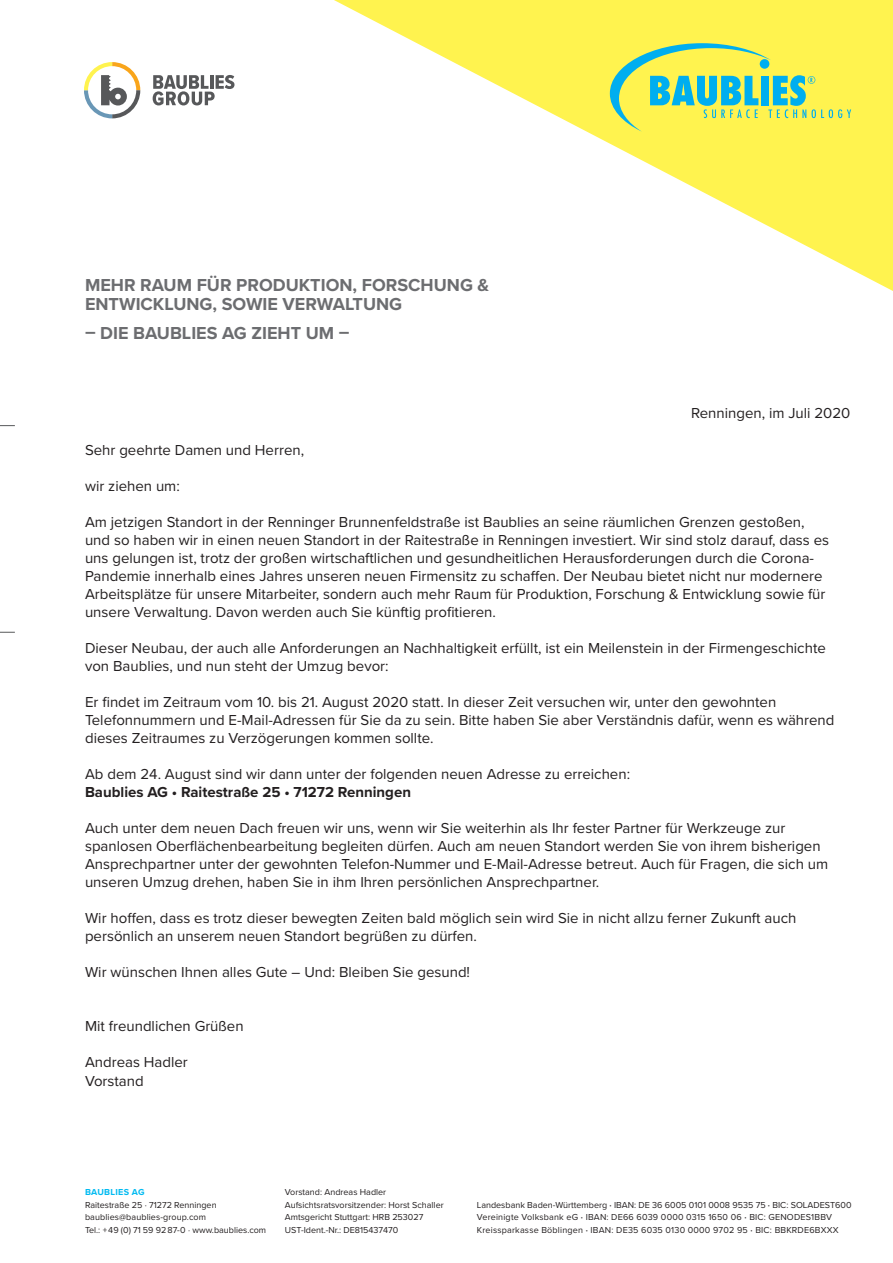
<style>
.page{position:relative;width:893px;height:1263px;background:#fff}
.page>*{position:absolute;margin:0;border:0;box-sizing:border-box;transform-origin:0 0}
.t1{font:700 18px/19.5px "Proxima Nova";color:#6c6d70}
.t2{font:15px/18px "Proxima Nova";color:#231f20}
.t3{font:700 15px "Proxima Nova";color:#231f20}
.t4{font:9px "Proxima Nova";color:#231f20}
.t5{font:9px "Proxima Nova";letter-spacing:.02em;color:#231f20}
.t6{font:700 9px "Proxima Nova";letter-spacing:.03em;color:#00baf1}
.s1{font-weight:600}
</style>
<div class="page">
<svg style="left:334px;top:0;width:559px;height:291px"></svg>
<svg style="left:610px;top:43px;width:241px;height:89px;background:#c5e373"></svg>
<svg style="left:0;top:425px;width:15px;height:1px"></svg>
<svg style="left:0;top:632px;width:15px;height:1px"></svg>
<svg style="left:84px;top:62px;width:56px;height:56px"></svg>
<svg style="left:153px;top:75px;width:81px;height:30px"></svg>
<p class="t1" style="left:85px;top:274px;width:406px">MEHR RAUM FÜR PRODUKTION, FORSCHUNG &amp;<br>ENTWICKLUNG, SOWIE VERWALTUNG</p>
<p class="t1" style="left:85px;top:322px;width:266px">– DIE BAUBLIES AG ZIEHT UM –</p>
<p class="t2" style="left:691px;top:403px;width:161px">Renningen, im Juli 2020</p>
<p class="t2" style="left:85px;top:440px;width:221px">Sehr geehrte Damen und Herren,</p>
<p class="t2" style="left:85px;top:476px;width:96px">wir ziehen um:</p>
<p class="t2" style="left:85px;top:512px;width:746px">Am jetzigen Standort in der Renninger Brunnenfeldstraße ist Baublies an seine räumlichen Grenzen gestoßen, und so haben wir in einen neuen Standort in der Raitestraße in Renningen investiert. Wir sind stolz darauf, dass es uns gelungen ist, trotz der großen wirtschaftlichen und gesundheitlichen Herausforderungen durch die Corona-Pandemie innerhalb eines Jahres unseren neuen Firmensitz zu schaffen. Der Neubau bietet nicht nur modernere Arbeitsplätze für unsere Mitarbeiter, sondern auch mehr Raum für Produktion, Forschung &amp; Entwicklung sowie für unsere Verwaltung. Davon werden auch Sie künftig profitieren.</p>
<p class="t2" style="left:85px;top:638px;width:742px">Dieser Neubau, der auch alle Anforderungen an Nachhaltigkeit erfüllt, ist ein Meilenstein in der Firmengeschichte von Baublies, und nun steht der Umzug bevor:</p>
<p class="t2" style="left:85px;top:692px;width:751px">Er findet im Zeitraum vom 10. bis 21. August 2020 statt. In dieser Zeit versuchen wir, unter den gewohnten<br>Telefonnummern und E-Mail-Adressen für Sie da zu sein. Bitte haben Sie aber Verständnis dafür, wenn es während dieses Zeitraumes zu Verzögerungen kommen sollte.</p>
<p class="t2" style="left:85px;top:764px;width:547px">Ab dem 24. August sind wir dann unter der folgenden neuen Adresse zu erreichen:</p>
<p class="t3" style="left:85px;top:780px;width:327px">Baublies AG • Raitestraße 25 • 71272 Renningen</p>
<p class="t2" style="left:85px;top:818px;width:745px">Auch unter dem neuen Dach freuen wir uns, wenn wir Sie weiterhin als Ihr fester Partner für Werkzeuge zur spanlosen Oberflächenbearbeitung begleiten dürfen. Auch am neuen Standort werden Sie von ihrem bisherigen Ansprechpartner unter der gewohnten Telefon-Nummer und E-Mail-Adresse betreut. Auch für Fragen, die sich um unseren Umzug drehen, haben Sie in ihm Ihren persönlichen Ansprechpartner.</p>
<p class="t2" style="left:85px;top:908px;width:713px">Wir hoffen, dass es trotz dieser bewegten Zeiten bald möglich sein wird Sie in nicht allzu ferner Zukunft auch persönlich an unserem neuen Standort begrüßen zu dürfen.</p>
<p class="t2" style="left:85px;top:962px;width:387px">Wir wünschen Ihnen alles Gute – Und: Bleiben Sie gesund!</p>
<p class="t2" style="left:85px;top:1016px;width:160px">Mit freundlichen Grüßen</p>
<p class="t2" style="left:85px;top:1052px;width:104px">Andreas Hadler</p>
<p class="t2" style="left:85px;top:1071px;width:60px">Vorstand</p>
<p class="t6" style="left:85px;top:1185px;width:61px">BAUBLIES AG</p>
<p class="t4" style="left:85px;top:1198px;width:133px">Raitestraße 25 ∙ 71272 Renningen</p>
<p class="t4" style="left:85px;top:1211px;width:123px">baublies@baublies-group.com</p>
<p class="t4" style="left:85px;top:1223px;width:183px">Tel.: + 49 (0) 71 59 92 87-0 ∙ www.baublies.com</p>
<p class="t4" style="left:285px;top:1185px;width:103px">Vorstand: Andreas Hadler</p>
<p class="t4" style="left:285px;top:1198px;width:160px">Aufsichtsratsvorsitzender: Horst Schaller</p>
<p class="t4" style="left:285px;top:1211px;width:140px">Amtsgericht Stuttgart: HRB 253027</p>
<p class="t4" style="left:285px;top:1223px;width:115px">UST-Ident.-Nr.: DE815437470</p>
<p class="t4" style="left:477px;top:1198px;width:376px">Landesbank Baden-Württemberg <span class="s1">∙</span> IBAN: DE 36 6005 0101 0008 9535 75 <span class="s1">∙</span> BIC: SOLADEST600</p>
<p class="t5" style="left:477px;top:1211px;width:357px">Vereinigte Volksbank eG <span class="s1">∙</span> IBAN: DE66 6039 0000 0315 1650 06 <span class="s1">∙</span> BIC: GENODES1BBV</p>
<p class="t5" style="left:477px;top:1223px;width:363px">Kreissparkasse Böblingen <span class="s1">∙</span> IBAN: DE35 6035 0130 0000 9702 95 <span class="s1">∙</span> BIC: BBKRDE6BXXX</p>
</div>
